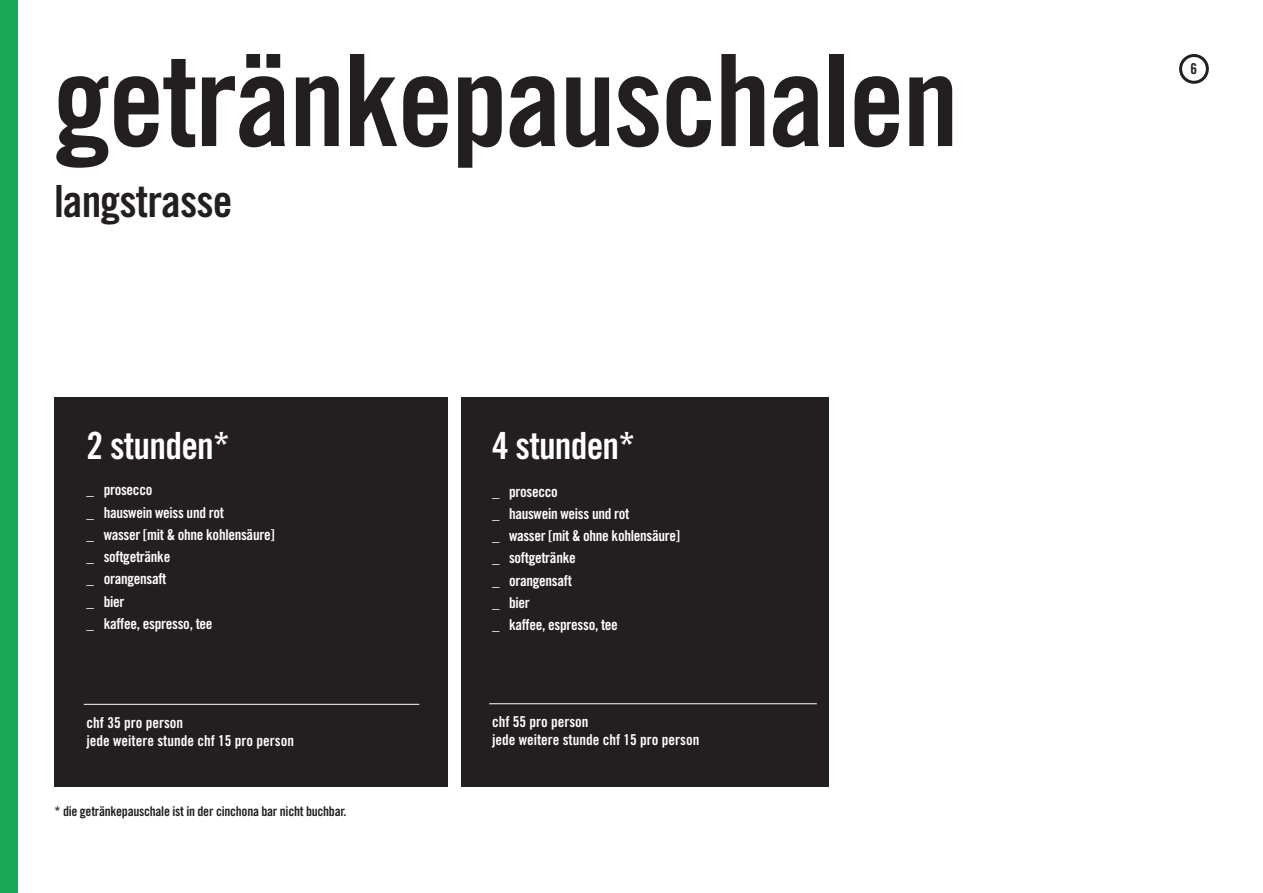
<style>
.page{position:relative;width:1263px;height:893px;background:#fff}
.page>*{position:absolute;margin:0;border:0;box-sizing:border-box;transform-origin:0 0}
.t1{font:127.5px "Trade Gothic LT Std Bd Cn 20";letter-spacing:-.02em;color:#231f20}
.t2{font:44.4px "Trade Gothic LT Std Bd Cn 20";letter-spacing:-.02em;color:#231f20}
.t3{font:37.5px "Trade Gothic LT Std Bd Cn 20";letter-spacing:-.02em;color:#fff}
.t4{font:15px/22.2px "Trade Gothic LT Std Bd Cn 20";letter-spacing:-.02em;color:#fff}
.t5{font:15px/18px "Trade Gothic LT Std Bd Cn 20";color:#fff}
.t6{font:15px "Trade Gothic LT Std Bd Cn 20";color:#231f20}
.t7{font:13.5px "Trade Gothic LT Std Bd Cn 20";letter-spacing:-.02em;color:#231f20}
</style>
<div class="page">
<div style="left:1179px;top:54px;width:30px;height:30px;border:3px solid #231f20;border-radius:50%"></div>
<div style="left:461px;top:397px;width:367px;height:389px;background:#231f20"></div>
<div style="left:54px;top:397px;width:393px;height:389px;background:#231f20"></div>
<hr style="left:84px;top:704px;width:335px;height:1px;background:#fff">
<hr style="left:489px;top:703px;width:328px;height:1px;background:#fff">
<div style="left:0;top:0;width:17px;height:893px;background:#1aa757"></div>
<h1 class="t1" style="left:54px;top:23px;width:906px">getränkepauschalen</h1>
<h2 class="t2" style="left:54px;top:174px;width:180px">langstrasse</h2>
<h3 class="t3" style="left:87px;top:423px;width:145px">2 stunden*</h3>
<p class="t4" style="left:87px;top:479px;width:189px">_ prosecco<br>_ hauswein weiss und rot<br>_ wasser [mit &amp; ohne kohlensäure] _ softgetränke<br>_ orangensaft<br>_ bier<br>_ kaffee, espresso, tee</p>
<p class="t5" style="left:87px;top:713px;width:209px">chf 35 pro person<br>jede weitere stunde chf 15 pro person</p>
<p class="t7" style="left:55px;top:802px;width:294px">* die getränkepauschale ist in der cinchona bar nicht buchbar.</p>
<h3 class="t3" style="left:492px;top:423px;width:145px">4 stunden*</h3>
<p class="t4" style="left:492px;top:480px;width:189px">_ prosecco<br>_ hauswein weiss und rot<br>_ wasser [mit &amp; ohne kohlensäure] _ softgetränke<br>_ orangensaft<br>_ bier<br>_ kaffee, espresso, tee</p>
<p class="t5" style="left:492px;top:713px;width:209px">chf 55 pro person<br>jede weitere stunde chf 15 pro person</p>
<p class="t6" style="left:1191px;top:60px;width:8px">6</p>
</div>
